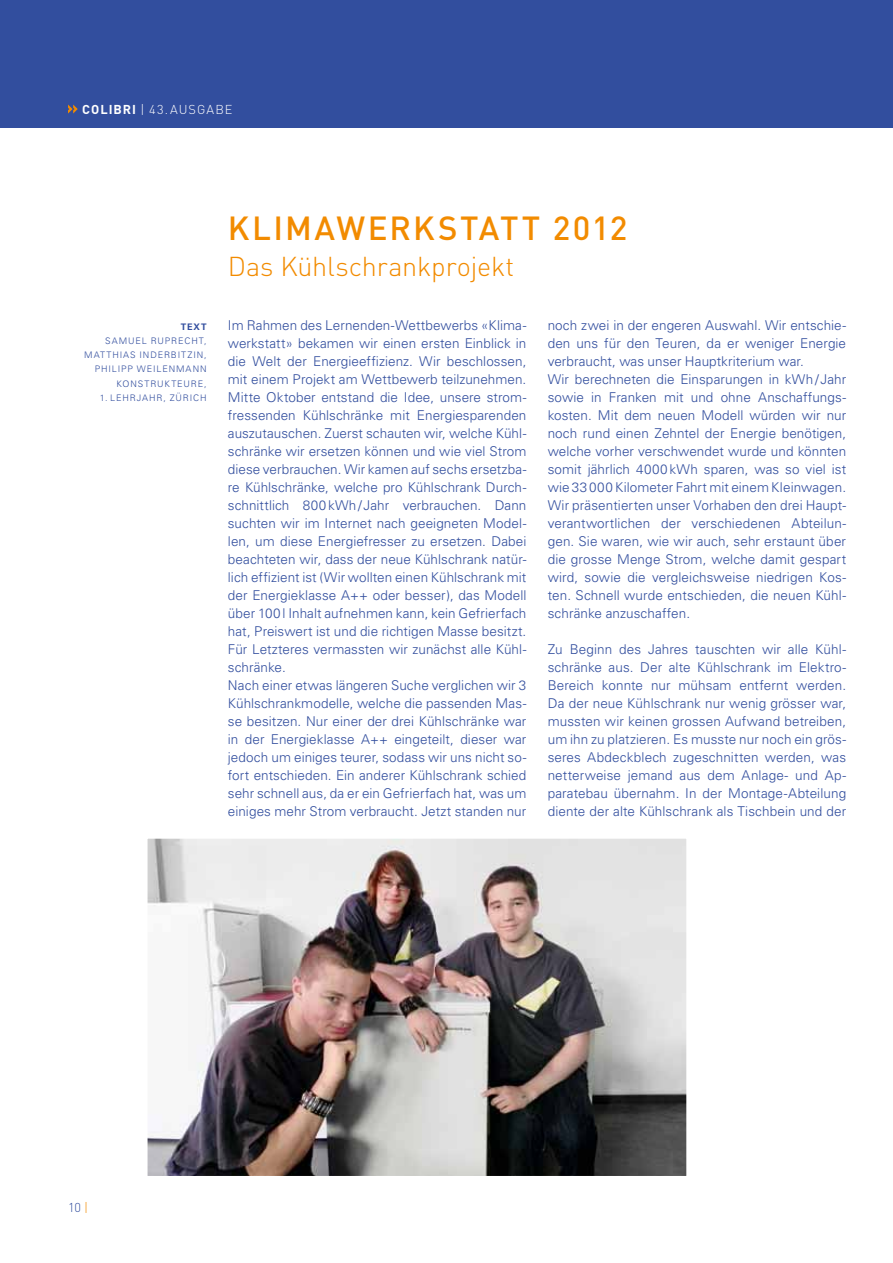
<style>
.page{position:relative;width:893px;height:1263px;background:#fff}
.page>*{position:absolute;margin:0;border:0;box-sizing:border-box;transform-origin:0 0}
.t1{font:500 33px "DIN";letter-spacing:.065em;color:#f28b00}
.t2{font:300 27px "DIN";letter-spacing:-.01em;color:#f28b00}
.t3{font:300 13.5px/18px "Univers LT Std";letter-spacing:.005em;color:#324e9e}
.t4{font:300 12.75px "DIN";letter-spacing:.1em;color:#fff}
.t5{font:700 12.75px "DIN";color:#fff}
.t6{font:300 12.75px "DIN";color:#324e9e}
.t7{font:300 9px/14.2px "Univers LT Std";letter-spacing:.1em;color:#324e9e}
.t8{font:700 9px "Univers LT Std";color:#324e9e}
.s1{color:#f28b00}
</style>
<div class="page">
<div style="left:0;top:0;width:893px;height:128px;background:#324e9e"></div>
<svg style="left:68px;top:105px;width:10px;height:9px"></svg>
<img style="left:147px;top:838px;width:540px;height:338px">
<p class="t5" style="left:82px;top:101px;width:26px">Colibri</p>
<p class="t4" style="left:140px;top:101px;width:94px">| 43.Ausgabe</p>
<p class="t8" style="left:181px;top:321px;width:25px">Text</p>
<p class="t7" style="left:105px;top:334px;width:15px">Samuel</p>
<p class="t7" style="left:151px;top:334px;width:15px">Ruprecht</p>
<p class="t7" style="left:204px;top:334px;width:4px">,</p>
<p class="t7" style="left:84px;top:348px;width:17px">Matthias</p>
<p class="t7" style="left:140px;top:348px;width:11px">Inderbitzin</p>
<p class="t7" style="left:204px;top:348px;width:4px">,</p>
<p class="t7" style="left:95px;top:362px;width:13px">Philipp</p>
<p class="t7" style="left:116px;top:362px;width:38px;text-indent:20px">Weilenmann<br>Konstrukteure</p>
<p class="t7" style="left:204px;top:376px;width:4px">,</p>
<p class="t7" style="left:100px;top:391px;width:24px">1. Lehrjahr</p>
<p class="t7" style="left:163px;top:391px;width:27px">, Zürich</p>
<h1 class="t1" style="left:228px;top:207px;width:401px">KLI MAWERKSTATT 2012</h1>
<h2 class="t2" style="left:228px;top:249px;width:288px">Das Kühlschrankprojekt</h2>
<p class="t3" style="left:228px;top:316px;width:300px">Im Rahmen des Lernenden-Wettbewerbs «Klima&shy;werkstatt» bekamen wir einen ersten Einblick in die Welt der Energieeffizienz. Wir beschlossen, mit einem Projekt am Wettbewerb teilzunehmen.<br>Mitte Oktober entstand die Idee, unsere strom&shy;fressenden Kühlschränke mit Energiesparenden auszutauschen. Zuerst schauten wir, welche Kühl&shy;schränke wir ersetzen können und wie viel Strom diese verbrauchen. Wir kamen auf sechs ersetzba&shy;re Kühlschränke, welche pro Kühlschrank Durch&shy;schnittlich 800kWh/Jahr verbrauchen. Dann suchten wir im Internet nach geeigneten Model&shy;len, um diese Energiefresser zu ersetzen. Dabei beachteten wir, dass der neue Kühlschrank natür&shy;lich effizient ist (Wir wollten einen Kühlschrank mit der Energieklasse A++ oder besser), das Modell über 100l Inhalt aufnehmen kann, kein Gefrierfach hat, Preiswert ist und die richtigen Masse besitzt.<br>Für Letzteres vermassten wir zunächst alle Kühl&shy;schränke.<br>Nach einer etwas längeren Suche verglichen wir 3<br>Kühlschrankmodelle, welche die passenden Mas&shy;se besitzen. Nur einer der drei Kühlschränke war in der Energieklasse A++ eingeteilt, dieser war jedoch um einiges teurer, sodass wir uns nicht so&shy;fort entschieden. Ein anderer Kühlschrank schied sehr schnell aus, da er ein Gefrierfach hat, was um einiges mehr Strom verbraucht. Jetzt standen nur</p>
<p class="t3" style="left:548px;top:316px;width:300px">noch zwei in der engeren Auswahl. Wir entschie&shy;den uns für den Teuren, da er weniger Energie verbraucht, was unser Hauptkriterium war.<br>Wir berechneten die Einsparungen in kWh/ Jahr sowie in Franken mit und ohne Anschaffungs&shy;kosten. Mit dem neuen Modell würden wir nur noch rund einen Zehntel der Energie benötigen, welche vorher verschwendet wurde und könnten somit jährlich 4000kWh sparen, was so viel ist wie 33000 Kilometer Fahrt mit einem Kleinwagen.<br>Wir präsentierten unser Vorhaben den drei Haupt&shy;verantwortlichen der verschiedenen Abteilun&shy;gen. Sie waren, wie wir auch, sehr erstaunt über die grosse Menge Strom, welche damit gespart wird, sowie die vergleichsweise niedrigen Kos&shy;ten. Schnell wurde entschieden, die neuen Kühl&shy;schränke anzuschaffen.</p>
<p class="t3" style="left:548px;top:640px;width:300px;text-align:justify">Zu Beginn des Jahres tauschten wir alle Kühl&shy;schränke aus. Der alte Kühlschrank im Elektro-Bereich konnte nur mühsam entfernt werden.<br>Da der neue Kühlschrank nur wenig grösser war, mussten wir keinen grossen Aufwand betreiben, um ihn zu platzieren. Es musste nur noch ein grös&shy;seres Abdeckblech zugeschnitten werden, was netterweise jemand aus dem Anlage- und Ap&shy;paratebau übernahm. In der Montage-Abteilung diente der alte Kühlschrank als Tischbein und der</p>
<p class="t6" style="left:68px;top:1199px;width:22px">10 <span class="s1">|</span></p>
</div>
